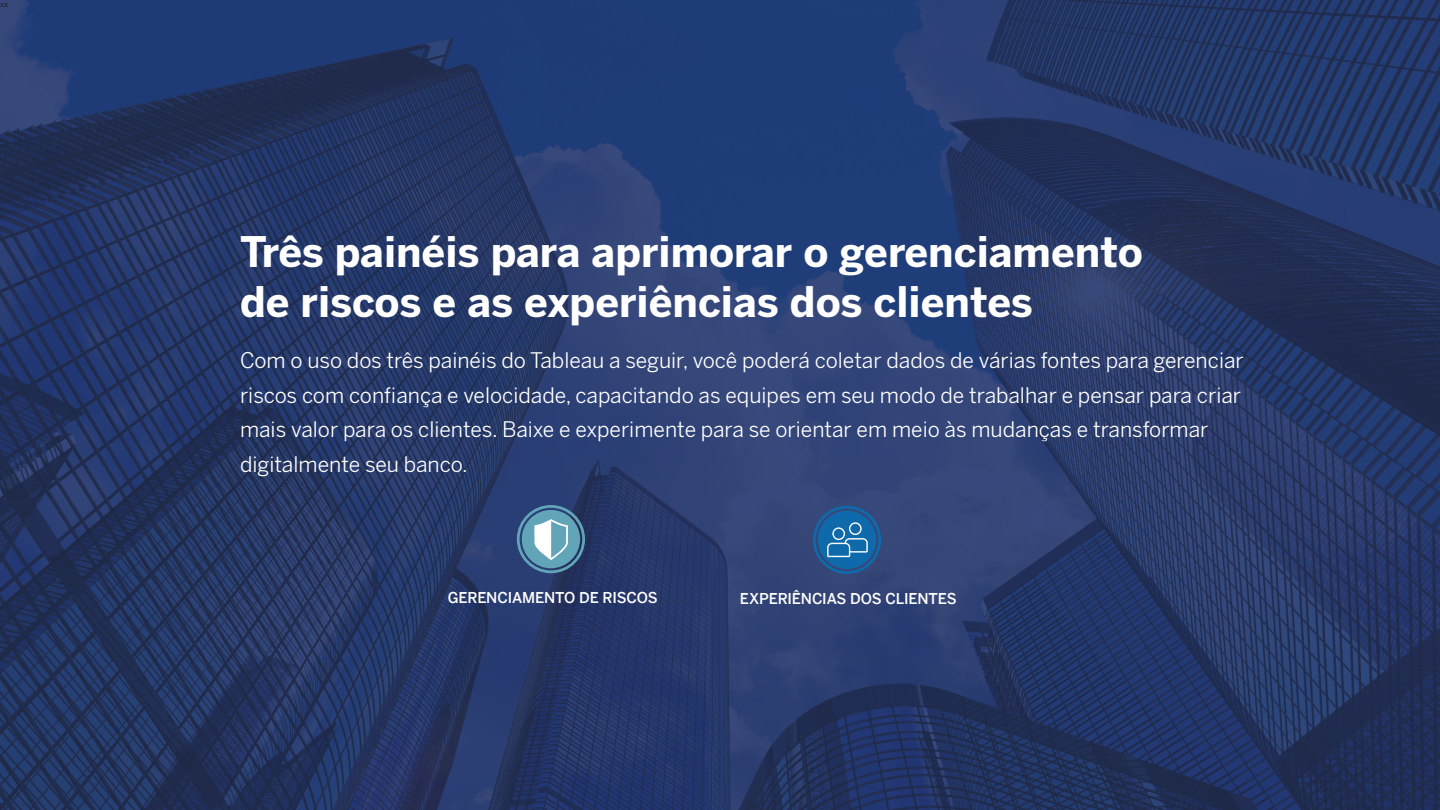
<style>
.page{position:relative;width:1440px;height:810px;background:#fff}
.page>*{position:absolute;margin:0;border:0;box-sizing:border-box;transform-origin:0 0}
.BODYCOPY_-_Standard{font:700 41.25px/49.5px "Benton Sans";color:#fff}
.t1{font:900 26.4px "Benton Sans";color:#fff}
.BODYCOPY_-_Standard-2{font:21px/34.5px "Benton Sans";color:#fff}
.t2{font:500 14.7px "Benton Sans";letter-spacing:-.015em;color:#fff}
.t3{font:9px "Minion Pro";color:#231f20}
</style>
<div class="page">
<img style="left:0;top:0;width:1440px;height:810px">
<svg style="left:517px;top:505px;width:68px;height:68px;background:#648fa9"></svg>
<svg style="left:813px;top:506px;width:68px;height:68px;background:#27679f"></svg>
<p class="t3" style="left:0;top:-2px;width:10px">xx</p>
<p class="BODYCOPY_-_Standard" style="left:240px;top:228px;width:905px">Três painéis para aprimorar o gerenciamento de riscos e as experiências dos clientes</p>
<p class="BODYCOPY_-_Standard-2" style="left:240px;top:344px;width:1005px">Com o uso dos três painéis do Tableau a seguir, você poderá coletar dados de várias fontes para gerenciar riscos com confiança e velocidade, capacitando as equipes em seu modo de trabalhar e pensar para criar mais valor para os clientes. Baixe e experimente para se orientar em meio às mudanças e transformar digitalmente seu banco.</p>
<p class="t1" style="left:898px;top:425px;width:180px">OPERATIONS</p>
<p class="t2" style="left:448px;top:589px;width:212px">GERENCIAMENTO DE RISCOS</p>
<p class="t2" style="left:740px;top:590px;width:218px">EXPERIÊNCIAS DOS CLIENTES</p>
</div>
